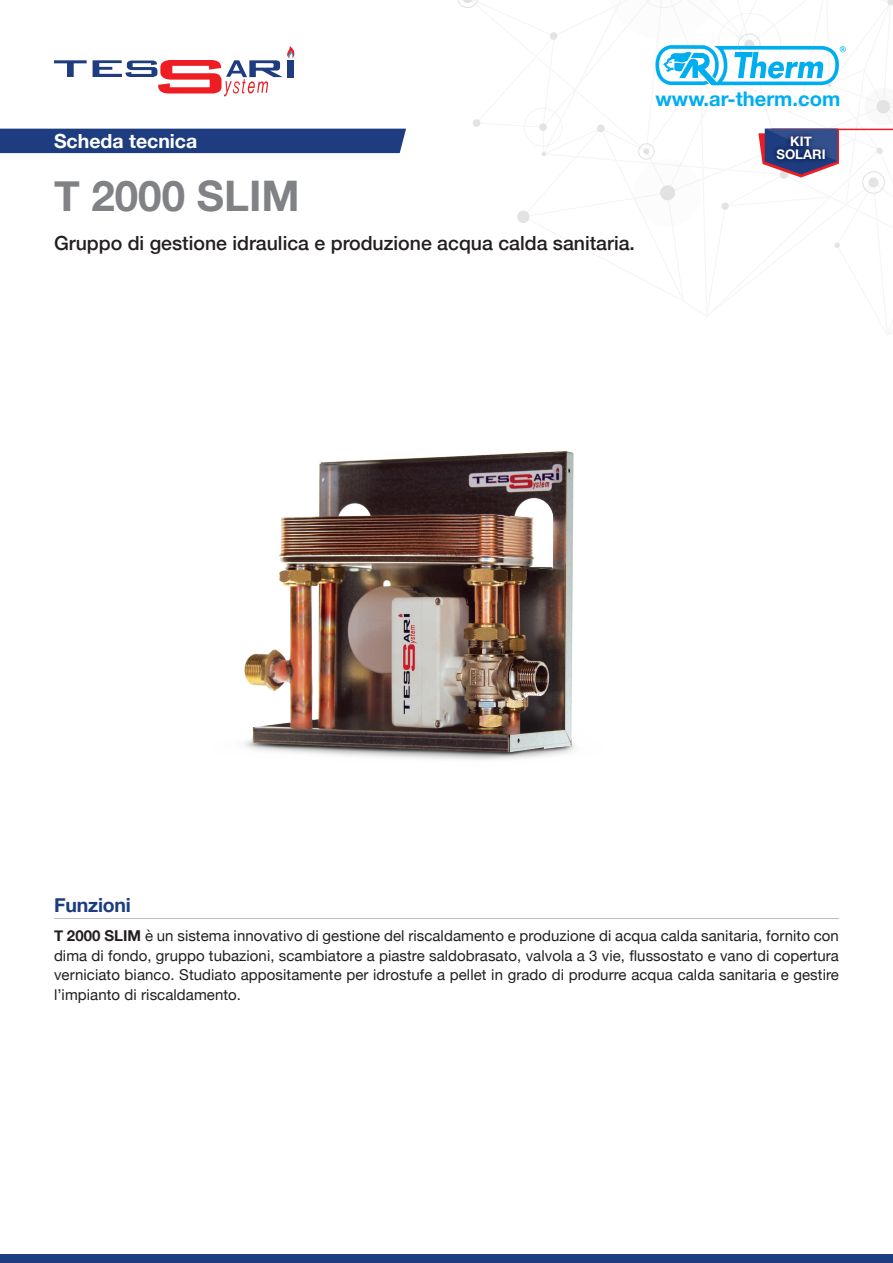
<style>
.page{position:relative;width:893px;height:1263px;background:#fff}
.page>*{position:absolute;margin:0;border:0;box-sizing:border-box;transform-origin:0 0}
.t1{font:700 42.15px "Helvetica Neue";color:#808285}
.t2{font:700 20.1px "Helvetica Neue";color:#00aeef}
.t3{font:500 19.5px "Helvetica Neue";color:#231f20}
.t4{font:700 19.5px "Helvetica Neue";color:#fff}
.t5{font:700 19.5px "Helvetica Neue";letter-spacing:-.01em;color:#1d3d80}
.t6{font:15px/19.5px "Helvetica Neue";letter-spacing:.005em;color:#231f20;text-align:justify}
.punti_elenco{font:700 13.2px "Helvetica Neue";color:#fff}
.s1{font-weight:700}
</style>
<div class="page">
<div style="left:0;top:1254px;width:893px;height:9px;background:#1d3d80"></div>
<svg style="left:54px;top:60px;width:33px;height:17px"></svg>
<svg style="left:93px;top:46px;width:202px;height:50px"></svg>
<hr style="left:54px;top:918px;width:785px;height:1px;background:#bcbdc0">
<div style="left:0;top:129px;width:406px;height:24px;background:#1d3d80"></div>
<img style="left:244px;top:451px;width:331px;height:309px">
<svg style="left:457px;top:0;width:436px;height:248px"></svg>
<svg style="left:771px;top:131px;width:59px;height:33px;background:#1f3976"></svg>
<h2 class="t2" style="left:655px;top:83px;width:186px">www.ar-therm.com</h2>
<p class="t4" style="left:54px;top:125px;width:145px">Scheda tecnica</p>
<p class="punti_elenco" style="left:790px;top:131px;width:23px">KIT</p>
<p class="punti_elenco" style="left:776px;top:144px;width:51px">SOLARI</p>
<p class="t1" style="left:54px;top:163px;width:247px">T 2000 SLIM</p>
<p class="t3" style="left:54px;top:227px;width:582px">Gruppo di gestione idraulica e produzione acqua calda sanitaria.</p>
<p class="t5" style="left:54px;top:890px;width:78px">Funzioni</p>
<p class="t6" style="left:54px;top:927px;width:786px"><span class="s1">T 2000 SLIM</span> è un sistema innovativo di gestione del riscaldamento e produzione di acqua calda sanitaria, fornito con dima di fondo, gruppo tubazioni, scambiatore a piastre saldobrasato, valvola a 3 vie, flussostato e vano di copertura verniciato bianco. Studiato appositamente per idrostufe a pellet in grado di produrre acqua calda sanitaria e gestire l’impianto di riscaldamento.</p>
</div>
